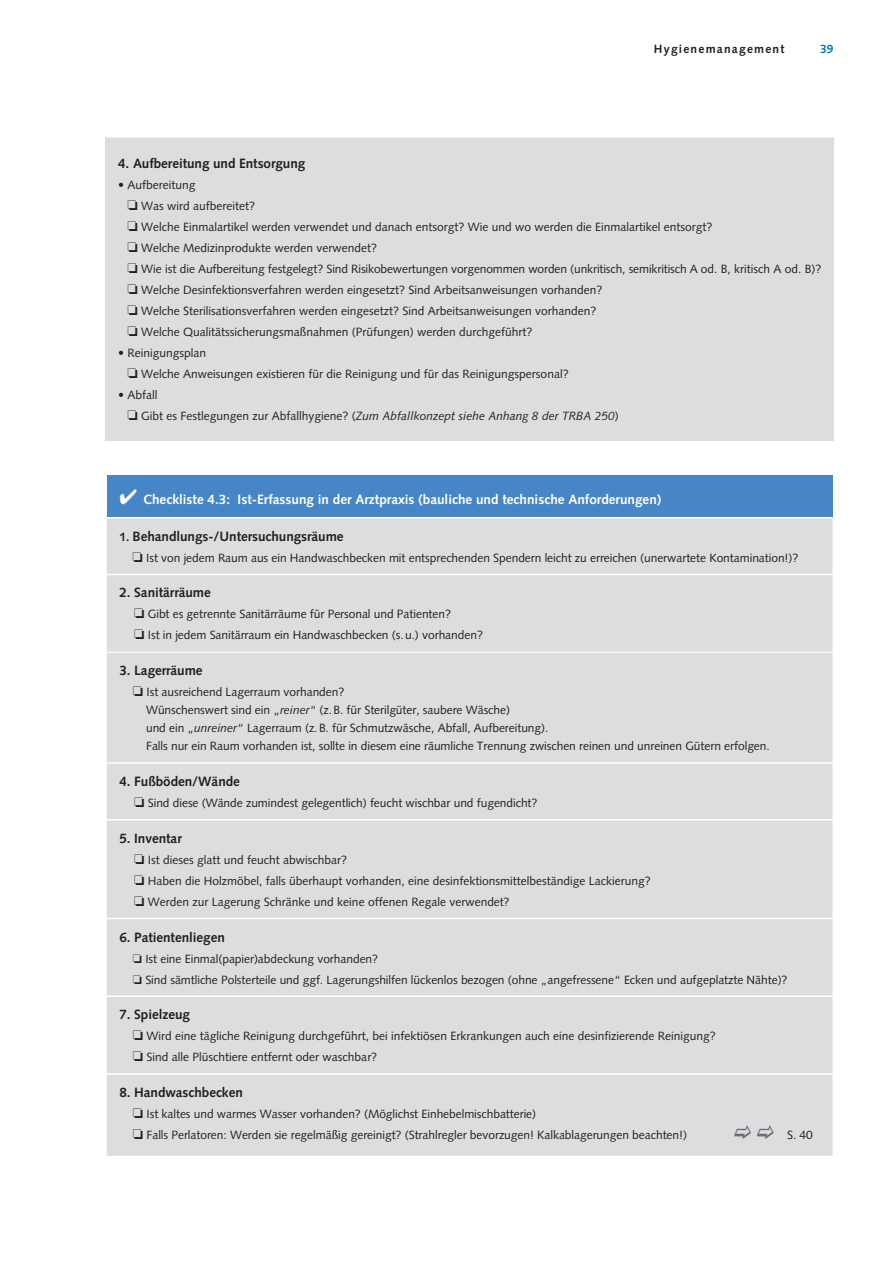
<style>
.page{position:relative;width:893px;height:1263px;background:#fff}
.page>*{position:absolute;margin:0;border:0;box-sizing:border-box;transform-origin:0 0}
.t1{font:700 13.5px "Syntax";letter-spacing:-.005em;color:#231f20}
.t2{font:700 13.5px "Syntax";color:#fff}
.t3{font:12px/18px "Syntax";letter-spacing:-.005em;color:#231f20}
.t4{font:italic 12px "Syntax";color:#231f20}
.t5{font:700 12px "Syntax";letter-spacing:.1em;color:#231f20}
.t6{font:700 12px "Syntax";color:#0073bc}
.s1{font-style:normal}
.s2{font-size:12px}
.s3{font-style:italic}
</style>
<div class="page">
<div style="left:105px;top:137px;width:728px;height:305px;background:#dcdddf"></div>
<hr style="left:105px;top:441px;width:728px;height:1px;background:#fff">
<hr style="left:105px;top:136px;width:728px;height:2px;background:#fff">
<div style="left:107px;top:475px;width:726px;height:43px;background:#4786c6"></div>
<div style="left:107px;top:518px;width:726px;height:638px;background:#dcdddf"></div>
<hr style="left:107px;top:652px;width:726px;height:1px;background:#fff">
<hr style="left:107px;top:574px;width:726px;height:1px;background:#fff">
<hr style="left:107px;top:517px;width:726px;height:1px;background:#fff">
<hr style="left:107px;top:762px;width:726px;height:2px;background:#fff">
<hr style="left:107px;top:819px;width:726px;height:1px;background:#fff">
<hr style="left:107px;top:918px;width:726px;height:1px;background:#fff">
<hr style="left:107px;top:995px;width:726px;height:2px;background:#fff">
<hr style="left:107px;top:1073px;width:726px;height:2px;background:#fff">
<svg style="left:735px;top:1125px;width:39px;height:15px"></svg>
<p class="t5" style="left:654px;top:42px;width:132px">Hygienemanagement</p>
<p class="t6" style="left:820px;top:42px;width:15px">39</p>
<p class="t1" style="left:118px;top:156px;width:189px">4. Aufbereitung und Entsorgung</p>
<p class="t3" style="left:118px;top:176px;width:79px">• Aufbereitung</p>
<p class="t3" style="left:127px;top:197px;width:129px">□ Was wird aufbereitet?</p>
<p class="t3" style="left:127px;top:218px;width:587px">□ Welche Einmalartikel werden verwendet und danach entsorgt? Wie und wo werden die Einmalartikel entsorgt?</p>
<p class="t3" style="left:127px;top:239px;width:251px">□ Welche Medizinprodukte werden verwendet?</p>
<p class="t3" style="left:127px;top:260px;width:695px">□ Wie ist die Aufbereitung festgelegt? Sind Risikobewertungen vorgenommen worden (unkritisch, semikritisch A od. B, kritisch A od. B)?</p>
<p class="t3" style="left:127px;top:281px;width:477px">□ Welche Desinfektionsverfahren werden eingesetzt? Sind Arbeitsanweisungen vorhanden?</p>
<p class="t3" style="left:127px;top:302px;width:471px">□ Welche Sterilisationsverfahren werden eingesetzt? Sind Arbeitsanweisungen vorhanden?</p>
<p class="t3" style="left:127px;top:323px;width:407px">□ Welche Qualitätssicherungsmaßnahmen (Prüfungen) werden durchgeführt?</p>
<p class="t3" style="left:118px;top:344px;width:90px">• Reinigungsplan</p>
<p class="t3" style="left:128px;top:365px;width:443px">□ Welche Anweisungen existieren für die Reinigung und für das Reinigungspersonal?</p>
<p class="t3" style="left:118px;top:386px;width:41px">• Abfall</p>
<p class="t4" style="left:128px;top:409px;width:493px">□ <span class="s1">Gibt es Festlegungen zur Abfallhygiene? (</span>Zum Abfallkonzept siehe Anhang 8 der TRBA 250<span class="s1">)</span></p>
<p class="t2" style="left:119px;top:492px;width:543px">✔ Checkliste 4.3: Ist-Erfassung in der Arztpraxis (bauliche und technische Anforderungen)</p>
<p class="t1" style="left:119px;top:528px;width:226px"><span class="s2">1.</span> Behandlungs-/Untersuchungsräume</p>
<p class="t3" style="left:133px;top:549px;width:667px">□ Ist von jedem Raum aus ein Handwaschbecken mit entsprechenden Spendern leicht zu erreichen (unerwartete Kontamination!)?</p>
<p class="t1" style="left:119px;top:585px;width:93px">2. Sanitärräume</p>
<p class="t3" style="left:134px;top:605px;width:318px">□ Gibt es getrennte Sanitärräume für Personal und Patienten?</p>
<p class="t3" style="left:134px;top:626px;width:350px">□ Ist in jedem Sanitärraum ein Handwaschbecken (s.u.) vorhanden?</p>
<p class="t1" style="left:119px;top:663px;width:85px">3. Lagerräume</p>
<p class="t3" style="left:146px;top:683px;width:625px;text-indent:-13px">□ Ist ausreichend Lagerraum vorhanden?<br>Wünschenswert sind ein „<span class="s3">reiner</span>“ (z.B. für Sterilgüter, saubere Wäsche)<br>und ein „<span class="s3">unreiner</span>“ Lagerraum (z.B. für Schmutzwäsche, Abfall, Aufbereitung).<br>Falls nur ein Raum vorhanden ist, sollte in diesem eine räumliche Trennung zwischen reinen und unreinen Gütern erfolgen.</p>
<p class="t1" style="left:119px;top:774px;width:122px">4. Fußböden/Wände</p>
<p class="t3" style="left:134px;top:794px;width:405px">□ Sind diese (Wände zumindest gelegentlich) feucht wischbar und fugendicht?</p>
<p class="t1" style="left:119px;top:830px;width:64px">5. Inventar</p>
<p class="t3" style="left:134px;top:851px;width:214px">□ Ist dieses glatt und feucht abwischbar?</p>
<p class="t3" style="left:134px;top:872px;width:518px">□ Haben die Holzmöbel, falls überhaupt vorhanden, eine desinfektionsmittelbeständige Lackierung?</p>
<p class="t3" style="left:134px;top:893px;width:377px">□ Werden zur Lagerung Schränke und keine offenen Regale verwendet?</p>
<p class="t1" style="left:119px;top:929px;width:107px">6. Patientenliegen</p>
<p class="t3" style="left:133px;top:949px;width:247px">□ Ist eine Einmal(papier)abdeckung vorhanden?</p>
<p class="t3" style="left:133px;top:970px;width:656px">□ Sind sämtliche Polsterteile und ggf. Lagerungshilfen lückenlos bezogen (ohne „angefressene“ Ecken und aufgeplatzte Nähte)?</p>
<p class="t1" style="left:119px;top:1007px;width:72px">7. Spielzeug</p>
<p class="t3" style="left:133px;top:1027px;width:584px">□ Wird eine tägliche Reinigung durchgeführt, bei infektiösen Erkrankungen auch eine desinfizierende Reinigung?</p>
<p class="t3" style="left:133px;top:1048px;width:246px">□ Sind alle Plüschtiere entfernt oder waschbar?</p>
<p class="t1" style="left:119px;top:1084px;width:125px">8. Handwaschbecken</p>
<p class="t3" style="left:133px;top:1105px;width:405px">□ Ist kaltes und warmes Wasser vorhanden? (Möglichst Einhebelmischbatterie)</p>
<p class="t3" style="left:133px;top:1126px;width:556px">□ Falls Perlatoren: Werden sie regelmäßig gereinigt? (Strahlregler bevorzugen! Kalkablagerungen beachten!)</p>
<p class="t3" style="left:787px;top:1126px;width:27px">S. 40</p>
</div>
